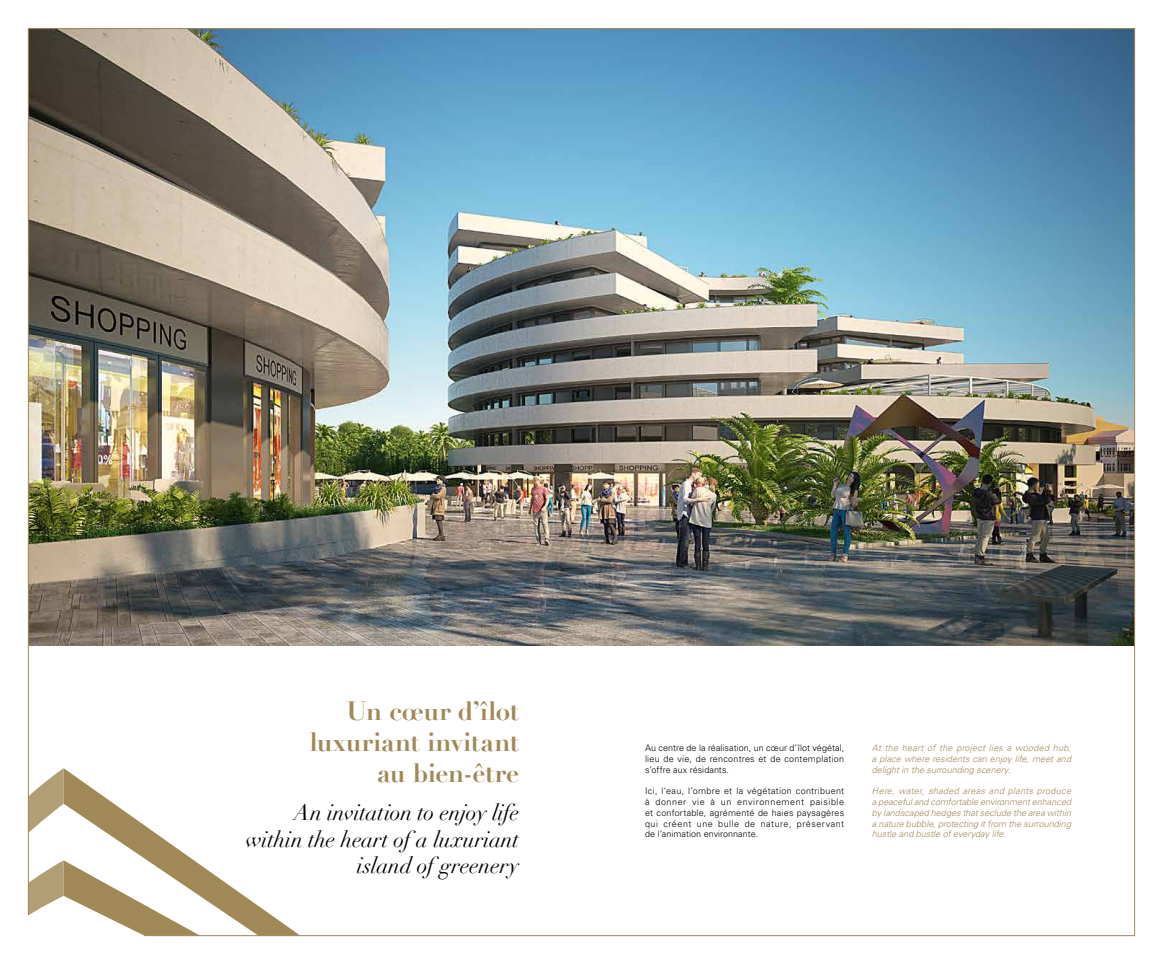
<style>
.page{position:relative;width:1163px;height:964px;background:#fff}
.page>*{position:absolute;margin:0;border:0;box-sizing:border-box;transform-origin:0 0}
.t1{font:700 26px/31.2px "Didot";letter-spacing:-.01em;color:#a08957;text-align:right}
.t2{font:italic 22px/26.4px "Didot";letter-spacing:-.01em;color:#000;text-align:right}
.t3{font:italic 300 9px/10.8px "Univers LT Std";letter-spacing:.005em;color:#a08957;text-align:justify}
.t4{font:300 9px/10.8px "Univers LT Std";letter-spacing:.025em;color:#000;text-align:justify}
</style>
<div class="page">
<img style="left:28px;top:28px;width:1106px;height:908px">
<svg style="left:27px;top:768px;width:273px;height:168px"></svg>
<h1 class="t1" style="left:309px;top:695px;width:211px">Un cœur d’îlot luxuriant invitant au bien-être</h1>
<h2 class="t2" style="left:246px;top:799px;width:275px">An invitation to enjoy life within the heart of a luxuriant island of greenery</h2>
<p class="t4" style="left:645px;top:742px;width:201px">Au centre de la réalisation, un cœur d’îlot végétal, lieu de vie, de rencontres et de contemplation s’offre aux résidants.</p>
<p class="t4" style="left:645px;top:785px;width:201px">Ici, l’eau, l’ombre et la végétation contribuent à donner vie à un environnement paisible et confortable, agrémenté de haies paysagères qui créent une bulle de nature, préservant de l’animation environnante.</p>
<p class="t3" style="left:871px;top:742px;width:201px">At the heart of the project lies a wooded hub, a place where residents can enjoy life, meet and delight in the surrounding scenery.</p>
<p class="t3" style="left:871px;top:786px;width:201px">Here, water, shaded areas and plants produce a peaceful and comfortable environment enhanced by landscaped hedges that seclude the area within a nature bubble, protecting it from the surrounding hustle and bustle of everyday life.</p>
</div>
